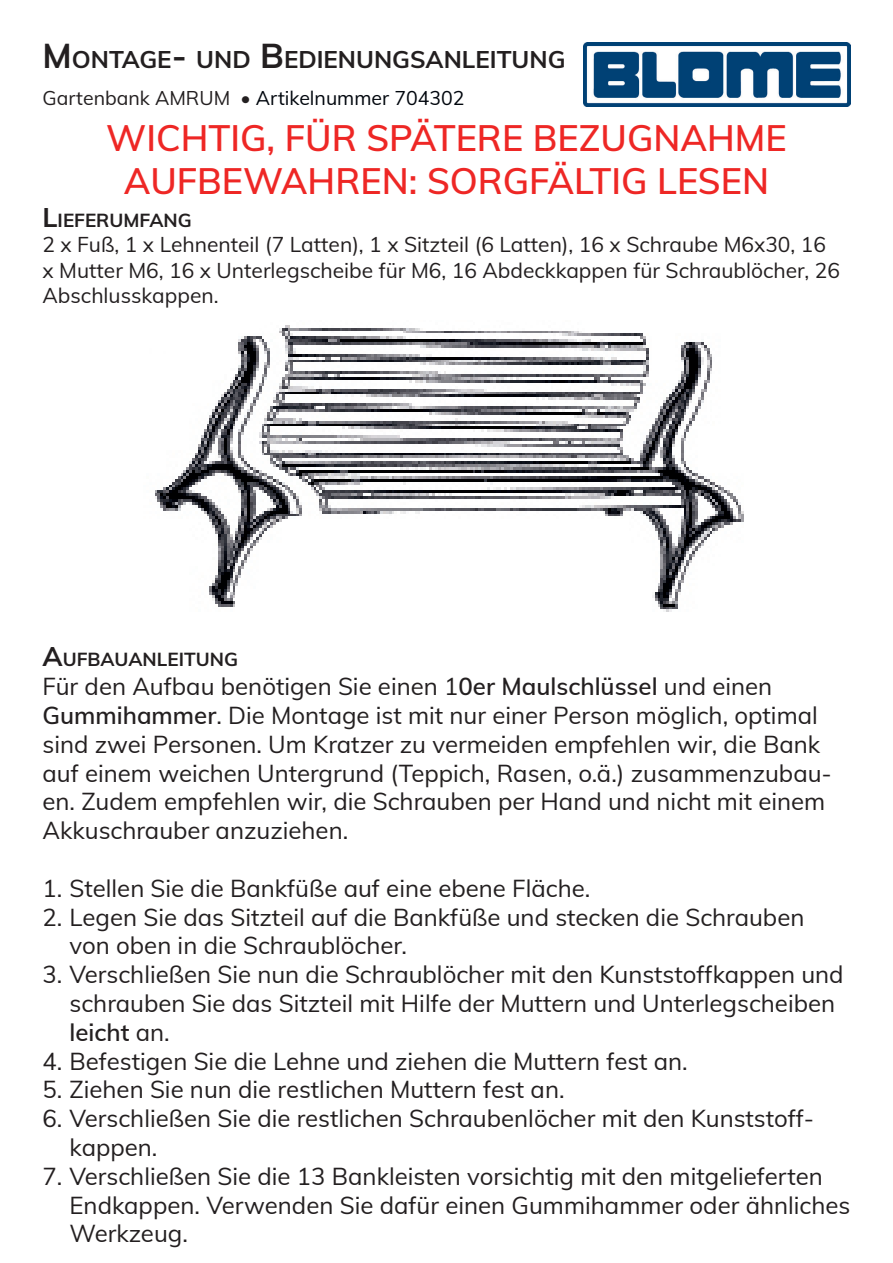
<style>
.page{position:relative;width:893px;height:1263px;background:#fff}
.page>*{position:absolute;margin:0;border:0;box-sizing:border-box;transform-origin:0 0}
.t1{font:600 36px/43.2px "Muli";color:#ee2725;text-align:center}
.t2{font:700 24.15px "Muli";color:#231f20}
.t3{font:24px/28.8px "Muli";color:#231f20}
.t4{font:21px/25.2px "Muli";color:#231f20}
.t5{font:19.5px "Muli";color:#00060d}
.t6{font:700 18.9px "Muli";color:#231f20}
.s1{font-size:34.5px}
.s2{color:#231f20}
.s3{font-size:27px}
.s4{font-weight:600}
</style>
<div class="page">
<img style="left:584px;top:43px;width:266px;height:63px">
<img style="left:155px;top:325px;width:589px;height:287px">
<p class="t2" style="left:43px;top:41px;width:525px"><span class="s1">M</span> ONTAGE<span class="s1">-</span> UND <span class="s1">B</span>EDIENUNGSANLEITUNG</p>
<p class="t5" style="left:43px;top:84px;width:423px"><span class="s2">Gartenbank</span> <span class="s2">AMRUM</span> <span class="s2">•</span> Artikelnummer 704302</p>
<p class="t1" style="left:106px;top:115px;width:682px">WICHTIG, FÜR SPÄTERE BEZUGNAHME<br>AUFBEWAHREN: SORGFÄLTIG LESEN</p>
<p class="t6" style="left:43px;top:207px;width:151px"><span class="s3">L</span>IEFERUMFANG</p>
<p class="t4" style="left:43px;top:231px;width:799px">2 x Fuß, 1 x Lehnenteil (7 Latten), 1 x Sitzteil (6 Latten), 16 x Schraube M6x30, 16 x Mutter M6, 16 x Unterlegscheibe für M6, 16 Abdeckkappen für Schraublöcher, 26<br>Abschlusskappen.</p>
<p class="t6" style="left:43px;top:646px;width:197px"><span class="s3">A</span>UFBAUANLEITUNG</p>
<p class="t3" style="left:43px;top:671px;width:791px">Für den Aufbau benötigen Sie einen 1<span class="s4">0er Maulschlüssel</span> und einen <span class="s4">Gummihammer</span>. Die Montage ist mit nur einer Person möglich, optimal sind zwei Personen. Um Kratzer zu vermeiden empfehlen wir, die Bank auf einem weichen Untergrund (Teppich, Rasen, o.ä.) zusammenzubau&shy;en. Zudem empfehlen wir, die Schrauben per Hand und nicht mit einem Akkuschrauber anzuziehen.</p>
<p class="t3" style="left:43px;top:873px;width:549px">1. Stellen Sie die Bankfüße auf eine ebene Fläche.</p>
<p class="t3" style="left:70px;top:901px;width:736px;text-indent:-27px">2. Legen Sie das Sitzteil auf die Bankfüße und stecken die Schrauben von oben in die Schraublöcher.</p>
<p class="t3" style="left:70px;top:959px;width:776px;text-indent:-27px">3. Verschließen Sie nun die Schraublöcher mit den Kunststoffkappen und schrauben Sie das Sitzteil mit Hilfe der Muttern und Unterlegscheiben <span class="s4">leicht</span> an.</p>
<p class="t3" style="left:43px;top:1045px;width:647px">4. Befestigen Sie die Lehne und ziehen die Muttern fest an.</p>
<p class="t3" style="left:43px;top:1074px;width:524px">5. Ziehen Sie nun die restlichen Muttern fest an.</p>
<p class="t3" style="left:70px;top:1103px;width:746px;text-indent:-27px">6. Verschließen Sie die restlichen Schraubenlöcher mit den Kunststoff&shy;kappen.</p>
<p class="t3" style="left:70px;top:1161px;width:782px;text-indent:-27px">7. Verschließen Sie die 13 Bankleisten vorsichtig mit den mitgelieferten<br>Endkappen. Verwenden Sie dafür einen Gummihammer oder ähnliches<br>Werkzeug.</p>
</div>
